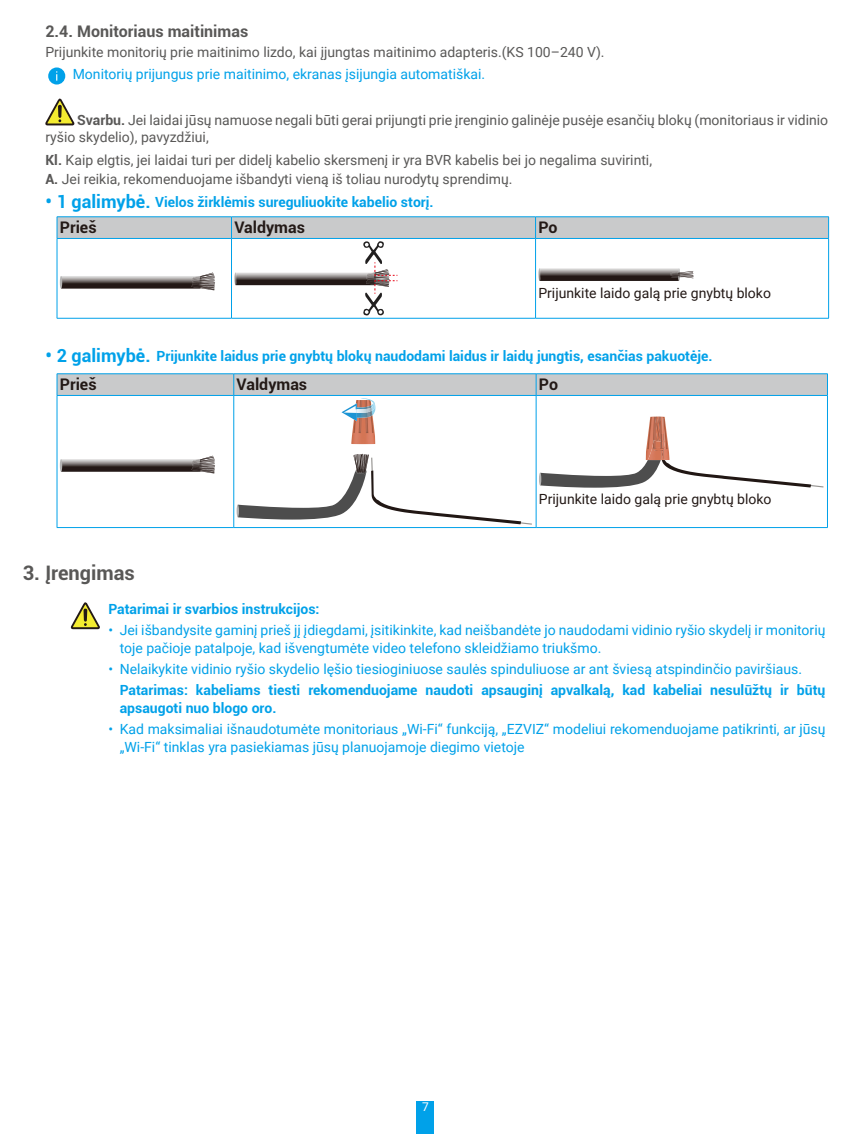
<style>
.page{position:relative;width:851px;height:1134px;background:#fff}
.page>*{position:absolute;margin:0;border:0;box-sizing:border-box;transform-origin:0 0}
.t1{font:700 20px "Roboto";color:#595857}
.t2{font:700 16px "Roboto";color:#231916}
.t3{font:700 16px "Roboto";color:#595857}
.t4{font:14px/18px "Roboto";color:#00a1e9}
.t5{font:14px/16.8px "Roboto";color:#595857}
.t6{font:700 14px/18px "Roboto";color:#00a1e9}
.t7{font:14px "Roboto";color:#231916}
.t8{font:12px "Roboto";color:#fff}
.s1{font-weight:700}
.s2{font-size:18px}
</style>
<div class="page">
<div style="left:417px;top:1101px;width:17px;height:33px;background:#00a1e9"></div>
<svg style="left:48px;top:67px;width:17px;height:18px"></svg>
<svg style="left:45px;top:99px;width:30px;height:27px"></svg>
<hr style="left:57px;top:216px;width:174px;height:1px;background:#00a1e9">
<hr style="left:231px;top:216px;width:304px;height:1px;background:#00a1e9">
<hr style="left:535px;top:216px;width:293px;height:1px;background:#00a1e9">
<hr style="left:57px;top:239px;width:1px;height:79px;background:#00a1e9">
<hr style="left:231px;top:239px;width:1px;height:79px;background:#00a1e9">
<hr style="left:535px;top:239px;width:1px;height:79px;background:#00a1e9">
<hr style="left:828px;top:239px;width:1px;height:79px;background:#00a1e9">
<hr style="left:57px;top:318px;width:174px;height:1px;background:#00a1e9">
<hr style="left:231px;top:318px;width:304px;height:1px;background:#00a1e9">
<hr style="left:535px;top:318px;width:293px;height:1px;background:#00a1e9">
<svg style="left:57px;top:217px;width:772px;height:99px"></svg>
<hr style="left:57px;top:373px;width:177px;height:1px;background:#00a1e9">
<hr style="left:234px;top:373px;width:302px;height:1px;background:#00a1e9">
<hr style="left:536px;top:373px;width:291px;height:1px;background:#00a1e9">
<svg style="left:57px;top:374px;width:771px;height:21px;background:#c4c9cb"></svg>
<hr style="left:57px;top:395px;width:177px;height:1px;background:#00a1e9">
<hr style="left:57px;top:396px;width:1px;height:131px;background:#00a1e9">
<hr style="left:234px;top:395px;width:302px;height:1px;background:#00a1e9">
<hr style="left:233px;top:396px;width:1px;height:131px;background:#00a1e9">
<hr style="left:536px;top:395px;width:291px;height:1px;background:#00a1e9">
<hr style="left:535px;top:396px;width:1px;height:131px;background:#00a1e9">
<hr style="left:827px;top:396px;width:1px;height:131px;background:#00a1e9">
<hr style="left:57px;top:527px;width:177px;height:1px;background:#00a1e9">
<hr style="left:234px;top:527px;width:302px;height:1px;background:#00a1e9">
<hr style="left:536px;top:527px;width:291px;height:1px;background:#00a1e9">
<svg style="left:60px;top:456px;width:155px;height:17px"></svg>
<img style="left:351px;top:400px;width:24px;height:44px">
<img style="left:361px;top:398px;width:10px;height:2px">
<img style="left:357px;top:400px;width:18px;height:18px">
<svg style="left:341px;top:403px;width:16px;height:18px"></svg>
<img style="left:357px;top:402px;width:18px;height:11px">
<img style="left:343px;top:406px;width:14px;height:7px">
<svg style="left:236px;top:454px;width:296px;height:71px"></svg>
<img style="left:650px;top:416px;width:15px;height:1px">
<svg style="left:539px;top:417px;width:284px;height:71px"></svg>
<svg style="left:71px;top:602px;width:29px;height:27px"></svg>
<p class="t3" style="left:45px;top:20px;width:204px">2.4. Monitoriaus maitinimas</p>
<p class="t5" style="left:45px;top:43px;width:560px">Prijunkite monitorių prie maitinimo lizdo, kai įjungtas maitinimo adapteris.(KS 100–240 V).</p>
<p class="t4" style="left:73px;top:65px;width:414px">Monitorių prijungus prie maitinimo, ekranas įsijungia automatiškai.</p>
<p class="t5" style="left:45px;top:112px;width:784px;text-indent:32px"><span class="s1">Svarbu.</span> Jei laidai jūsų namuose negali būti gerai prijungti prie įrenginio galinėje pusėje esančių blokų (monitoriaus ir vidinio ryšio skydelio), pavyzdžiui,</p>
<p class="t5" style="left:45px;top:149px;width:608px;line-height:19.6px"><span class="s1">Kl.</span> Kaip elgtis, jei laidai turi per didelį kabelio skersmenį ir yra BVR kabelis bei jo negalima suvirinti,<br><span class="s1">A.</span> Jei reikia, rekomenduojame išbandyti vieną iš toliau nurodytų sprendimų.</p>
<p class="t6" style="left:45px;top:192px;width:390px"><span class="s2">• 1 galimybė.</span> Vielos žirklėmis sureguliuokite kabelio storį.</p>
<p class="t2" style="left:60px;top:216px;width:38px">Prieš</p>
<p class="t2" style="left:234px;top:216px;width:72px">Valdymas</p>
<p class="t2" style="left:538px;top:216px;width:21px">Po</p>
<p class="t7" style="left:538px;top:283px;width:234px">Prijunkite laido galą prie gnybtų bloko</p>
<p class="t6" style="left:45px;top:346px;width:668px"><span class="s2">• 2 galimybė.</span> Prijunkite laidus prie gnybtų blokų naudodami laidus ir laidų jungtis, esančias pakuotėje.</p>
<p class="t2" style="left:60px;top:373px;width:38px">Prieš</p>
<p class="t2" style="left:236px;top:373px;width:72px">Valdymas</p>
<p class="t2" style="left:539px;top:373px;width:21px">Po</p>
<p class="t7" style="left:539px;top:490px;width:234px">Prijunkite laido galą prie gnybtų bloko</p>
<h1 class="t1" style="left:23px;top:558px;width:114px">3. Įrengimas</h1>
<p class="t6" style="left:108px;top:600px;width:213px">Patarimai ir svarbios instrukcijos:</p>
<p class="t4" style="left:120px;top:621px;width:707px;text-indent:-11px">• Jei išbandysite gaminį prieš jį įdiegdami, įsitikinkite, kad neišbandėte jo naudodami vidinio ryšio skydelį ir monitorių toje pačioje patalpoje, kad išvengtumėte video telefono skleidžiamo triukšmo.</p>
<p class="t4" style="left:108px;top:659px;width:695px">• Nelaikykite vidinio ryšio skydelio lęšio tiesioginiuose saulės spinduliuose ar ant šviesą atspindinčio paviršiaus.</p>
<p class="t6" style="left:120px;top:680px;width:707px">Patarimas: kabeliams tiesti rekomenduojame naudoti apsauginį apvalkalą, kad kabeliai nesulūžtų ir būtų apsaugoti nuo blogo oro.</p>
<p class="t4" style="left:120px;top:719px;width:707px;text-indent:-11px">• Kad maksimaliai išnaudotumėte monitoriaus „Wi-Fi“ funkciją, „EZVIZ“ modeliui rekomenduojame patikrinti, ar jūsų „Wi-Fi“ tinklas yra pasiekiamas jūsų planuojamoje diegimo vietoje</p>
<p class="t8" style="left:422px;top:1099px;width:8px">7</p>
</div>
